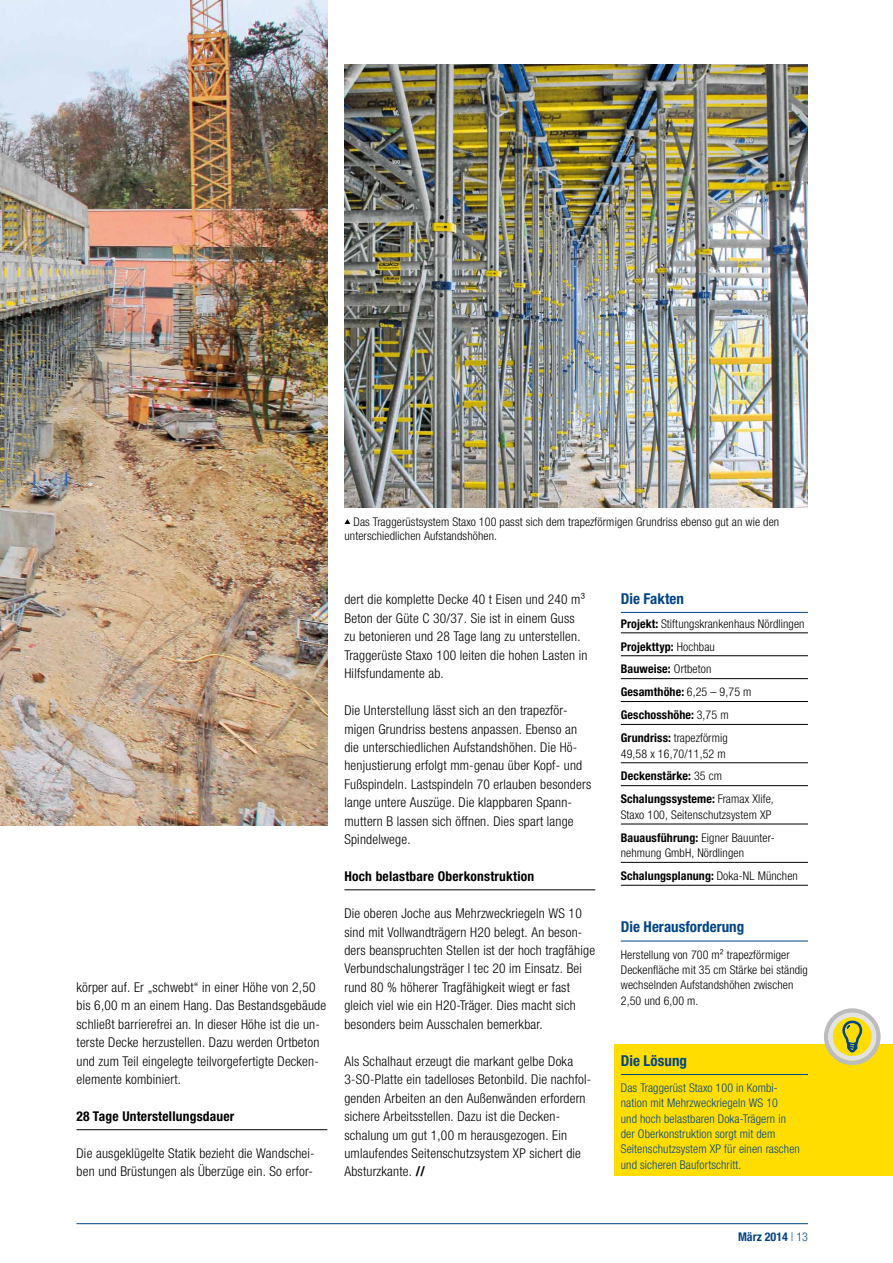
<style>
.page{position:relative;width:893px;height:1263px;background:#fff}
.page>*{position:absolute;margin:0;border:0;box-sizing:border-box;transform-origin:0 0}
.t1{font:700 condensed 15px "Helvetica Neue LTW1 G";color:#048}
.t2{font:300 condensed 13.5px/18.5px "Helvetica Neue LTW1 G";letter-spacing:.015em;color:#000}
.t3{font:700 condensed 13.5px "Helvetica Neue LTW1 G";letter-spacing:.015em;color:#000}
.t4{font:300 condensed 12px/23px "Helvetica Neue LTW1 G";letter-spacing:.01em;color:#000}
.t5{font:300 condensed 12px/15.3px "Helvetica Neue LTW1 G";letter-spacing:.01em;color:#048}
.t6{font:700 condensed 12px "Helvetica Neue LTW1 G";color:#048}
.s1{font-weight:700}
.s2{font-weight:300}
</style>
<div class="page">
<hr style="left:77px;top:1223px;width:731px;height:1px;background:#048">
<hr style="left:77px;top:1129px;width:250px;height:1px;background:#000">
<hr style="left:344px;top:889px;width:251px;height:1px;background:#000">
<hr style="left:621px;top:612px;width:187px;height:1px;background:#048">
<hr style="left:621px;top:633px;width:187px;height:1px;background:#000">
<hr style="left:621px;top:655px;width:187px;height:1px;background:#000">
<hr style="left:621px;top:678px;width:187px;height:1px;background:#000">
<hr style="left:621px;top:701px;width:187px;height:1px;background:#000">
<hr style="left:621px;top:724px;width:187px;height:1px;background:#000">
<hr style="left:621px;top:762px;width:187px;height:1px;background:#000">
<hr style="left:621px;top:785px;width:187px;height:1px;background:#000">
<hr style="left:621px;top:824px;width:187px;height:1px;background:#000">
<hr style="left:621px;top:862px;width:187px;height:1px;background:#000">
<hr style="left:621px;top:885px;width:187px;height:1px;background:#000">
<div style="left:614px;top:1045px;width:279px;height:131px;background:#fd0"></div>
<svg style="left:824px;top:1008px;width:56px;height:57px"></svg>
<hr style="left:621px;top:941px;width:187px;height:1px;background:#048">
<hr style="left:621px;top:1074px;width:187px;height:1px;background:#048">
<img style="left:344px;top:65px;width:464px;height:442px">
<img style="left:0;top:0;width:327px;height:825px">
<svg style="left:344px;top:519px;width:6px;height:5px"></svg>
<p class="t4" style="left:344px;top:515px;width:436px;line-height:13.8px;text-indent:9px">Das Traggerüstsystem Staxo 100 passt sich dem trapezförmigen Grundriss ebenso gut an wie den unterschiedlichen Aufstandshöhen.</p>
<p class="t2" style="left:77px;top:978px;width:251px">körper auf. Er „schwebt“ in einer Höhe von 2,50 bis 6,00 m an einem Hang. Das Bestandsgebäude schließt barrierefrei an. In dieser Höhe ist die un&shy;terste Decke herzustellen. Dazu werden Ortbeton und zum Teil eingelegte teilvorgefertigte Decken&shy;elemente kombiniert.</p>
<p class="t3" style="left:77px;top:1108px;width:159px">28 Tage Unterstellungsdauer</p>
<p class="t2" style="left:77px;top:1144px;width:240px">Die ausgeklügelte Statik bezieht die Wandschei&shy;ben und Brüstungen als Überzüge ein. So erfor-</p>
<p class="t2" style="left:344px;top:590px;width:245px">dert die komplette Decke 40 t Eisen und 240 m³<br>Beton der Güte C 30/37. Sie ist in einem Guss zu betonieren und 28 Tage lang zu unterstellen.<br>Traggerüste Staxo 100 leiten die hohen Lasten in Hilfsfundamente ab.</p>
<p class="t2" style="left:344px;top:701px;width:248px">Die Unterstellung lässt sich an den trapezför&shy;migen Grundriss bestens anpassen. Ebenso an die unterschiedlichen Aufstandshöhen. Die Hö&shy;henjustierung erfolgt mm-genau über Kopf- und Fußspindeln. Lastspindeln 70 erlauben besonders lange untere Auszüge. Die klappbaren Spann&shy;muttern B lassen sich öffnen. Dies spart lange Spindelwege.</p>
<p class="t3" style="left:344px;top:868px;width:191px">Hoch belastbare Oberkonstruktion</p>
<p class="t2" style="left:344px;top:904px;width:252px">Die oberen Joche aus Mehrzweckriegeln WS 10 sind mit Vollwandträgern H20 belegt. An beson&shy;ders beanspruchten Stellen ist der hoch tragfähige Verbundschalungsträger I tec 20 im Einsatz. Bei rund 80 % höherer Tragfähigkeit wiegt er fast gleich viel wie ein H20-Träger. Dies macht sich besonders beim Ausschalen bemerkbar.</p>
<p class="t2" style="left:344px;top:1052px;width:248px">Als Schalhaut erzeugt die markant gelbe Doka 3-SO-Platte ein tadelloses Betonbild. Die nachfol&shy;genden Arbeiten an den Außenwänden erfordern sichere Arbeitsstellen. Dazu ist die Decken&shy;schalung um gut 1,00 m herausgezogen. Ein umlaufendes Seitenschutzsystem XP sichert die Absturzkante. <span class="s1">//</span></p>
<p class="t1" style="left:621px;top:589px;width:65px">Die Fakten</p>
<p class="t4" style="left:621px;top:612px;width:185px"><span class="s1">Projekt:</span> Stiftungskrankenhaus Nördlingen<br><span class="s1">Projekttyp:</span> Hochbau<br><span class="s1">Bauweise:</span> Ortbeton<br><span class="s1">Gesamthöhe:</span> 6,25 – 9,75 m<br><span class="s1">Geschosshöhe:</span> 3,75 m<br><span class="s1">Grundriss:</span> trapezförmig</p>
<p class="t4" style="left:621px;top:742px;width:154px">49,58 x 16,70/11,52 m<br><span class="s1">Deckenstärke:</span> 35 cm<br><span class="s1">Schalungssysteme:</span> Framax Xlife,</p>
<p class="t4" style="left:621px;top:803px;width:154px">Staxo 100, Seitenschutzsystem XP<br><span class="s1">Bauausführung:</span> Eigner Bauunter-</p>
<p class="t4" style="left:621px;top:841px;width:179px">nehmung GmbH, Nördlingen<br><span class="s1">Schalungsplanung:</span> Doka-NL München</p>
<p class="t1" style="left:621px;top:918px;width:125px">Die Herausforderung</p>
<p class="t4" style="left:621px;top:947px;width:189px;line-height:15.3px">Herstellung von 700 m² trapezförmiger Deckenfläche mit 35 cm Stärke bei ständig wechselnden Aufstandshöhen zwischen 2,50 und 6,00 m.</p>
<p class="t1" style="left:621px;top:1051px;width:68px">Die Lösung</p>
<p class="t5" style="left:621px;top:1080px;width:181px">Das Traggerüst Staxo 100 in Kombi&shy;nation mit Mehrzweckriegeln WS 10<br>und hoch belastbaren Doka-Trägern in der Oberkonstruktion sorgt mit dem Seitenschutzsystem XP für einen raschen und sicheren Baufortschritt.</p>
<p class="t6" style="left:738px;top:1229px;width:71px">März 2014 <span class="s2">| 13</span></p>
</div>
